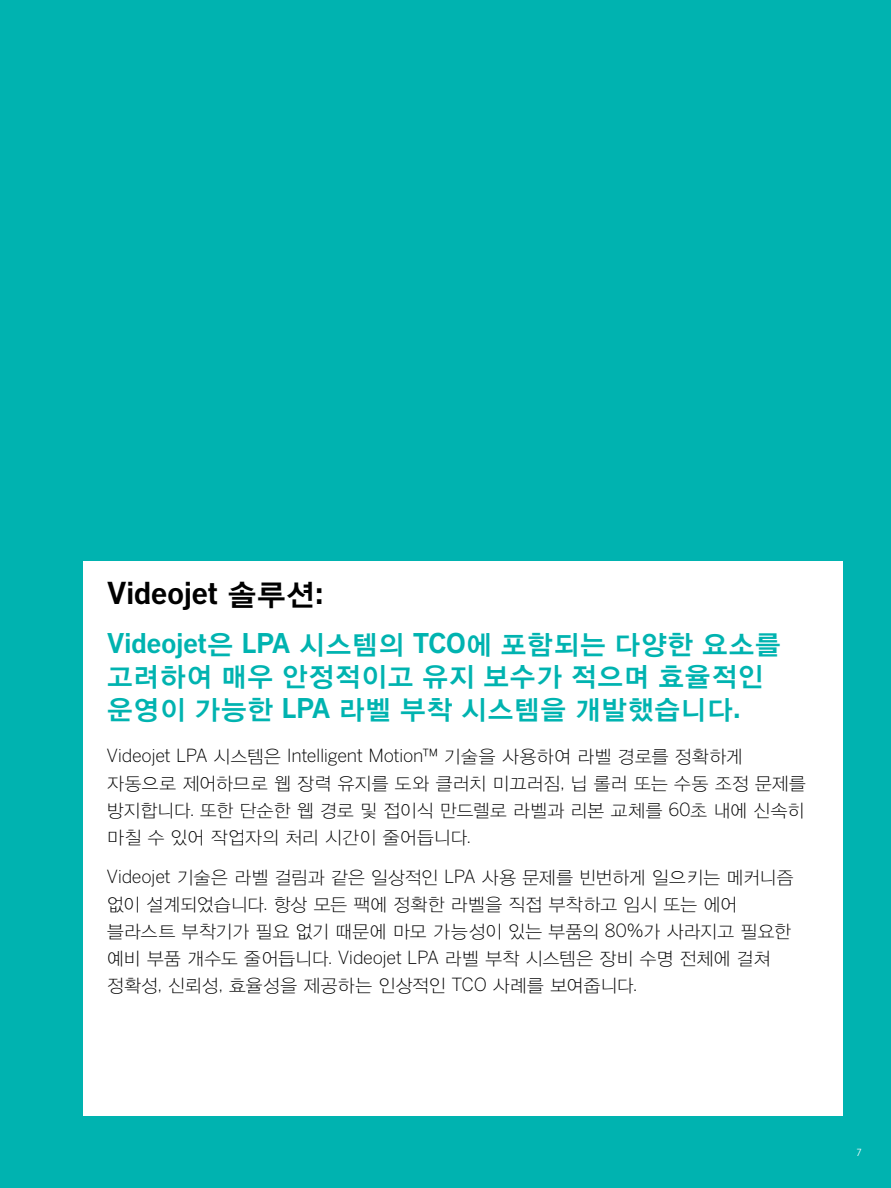
<style>
.page{position:relative;width:891px;height:1188px;background:#00b3b0}
.page>*{position:absolute;margin:0;border:0;box-sizing:border-box;transform-origin:0 0}
.t1{font:30px "Benton Got Bol";letter-spacing:-.02em;color:#000}
.t2{font:27px/32.4px "YDIYGO140 KS Cpc EUC H";letter-spacing:-.02em;color:#00b3b0}
.t3{font:18px/27px "YDIYGO110 KS Cpc EUC H";letter-spacing:-.06em;color:#000;text-align:justify}
.t4{font:300 18px "Benton Gothic";letter-spacing:-.025em;color:#000}
.t5{font:300 10.5px "FS Albert Pro";color:#fff}
.s1{font-family:"YDIYGO140 KS Cpc EUC H"}
.s2{font-family:"Benton Got Bol"}
.s3{font-family:"YDIYGO110 KS Cpc EUC H";font-weight:400}
.s4{font-family:"Benton Gothic";font-weight:300}
</style>
<div class="page">
<div style="left:83px;top:562px;width:759px;height:554px;background:#fff"></div>
<h1 class="t1" style="left:106px;top:574px;width:219px">Videojet <span class="s1">솔루션</span>:</h1>
<h2 class="t2" style="left:106px;top:629px;width:677px"><span class="s2">Videojet</span>은 <span class="s2">LPA</span> 시스템의 <span class="s2">TCO</span>에 포함되는 다양한 요소를 고려하여 매우 안정적이고 유지 보수가 적으며 효율적인 운영이 가능한 <span class="s2">LPA</span> 라벨 부착 시스템을 개발했습니다<span class="s2">.</span></h2>
<p class="t4" style="left:106px;top:745px;width:638px">Videojet LPA <span class="s3">시스템은</span> Intelligent Motion™ <span class="s3">기술을 사용하여 라벨 경로를 정확하게</span></p>
<p class="t3" style="left:106px;top:770px;width:702px">자동으로 제어하므로 웹 장력 유지를 도와 클러치 미끄러짐<span class="s4">,</span> 닙 롤러 또는 수동 조정 문제를 방지합니다<span class="s4">.</span> 또한 단순한 웹 경로 및 접이식 만드렐로 라벨과 리본 교체를 <span class="s4">60</span>초 내에 신속히 마칠 수 있어 작업자의 처리 시간이 줄어듭니다<span class="s4">.</span></p>
<p class="t3" style="left:106px;top:864px;width:689px;text-align:left"><span class="s4">Videojet</span> 기술은 라벨 걸림과 같은 일상적인 <span class="s4">LPA</span> 사용 문제를 빈번하게 일으키는 메커니즘 없이 설계되었습니다<span class="s4">.</span> 항상 모든 팩에 정확한 라벨을 직접 부착하고 임시 또는 에어 블라스트 부착기가 필요 없기 때문에 마모 가능성이 있는 부품의 <span class="s4">80%</span>가 사라지고 필요한 예비 부품 개수도 줄어듭니다<span class="s4">. Videojet LPA</span> 라벨 부착 시스템은 장비 수명 전체에 걸쳐 정확성<span class="s4">,</span> 신뢰성<span class="s4">,</span> 효율성을 제공하는 인상적인 <span class="s4">TCO</span> 사례를 보여줍니다<span class="s4">.</span></p>
<p class="t5" style="left:856px;top:1145px;width:7px">7</p>
</div>
